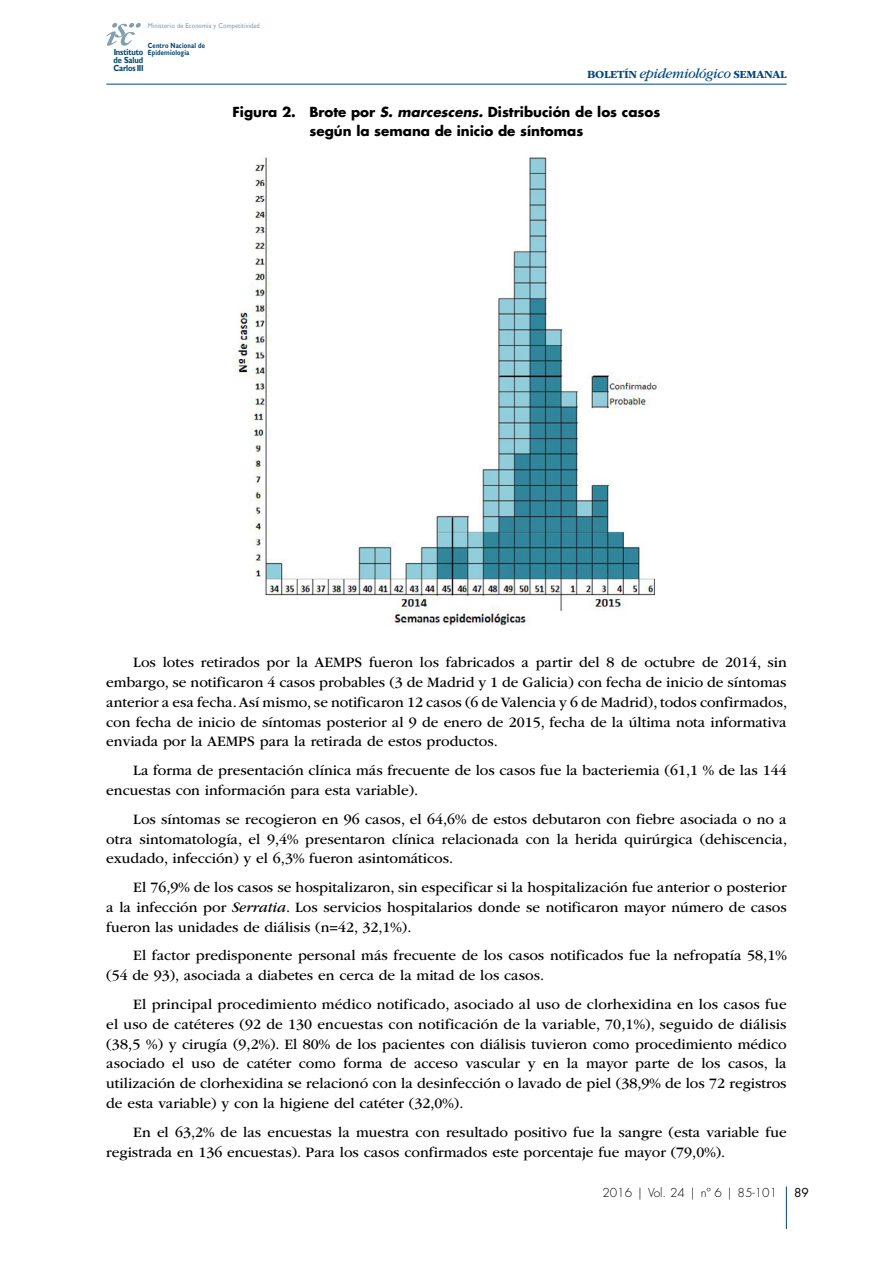
<style>
.page{position:relative;width:893px;height:1263px;background:#fff}
.page>*{position:absolute;margin:0;border:0;box-sizing:border-box;transform-origin:0 0}
.GENERAL-PARRAFO-1{font:15px/19.8px "ITC Garamond Std";color:#000}
.GENERAL-PARRAFO-1-AN{font:15px/19.8px "ITC Garamond Std";color:#000;text-align:justify}
.IMAGEN-TITULO{font:700 13.5px/18.3px "Futura Std";color:#000;text-align:center}
.t1{font:300 12px "Futura Std";color:#000}
.t2{font:12px "Futura Std";color:#000}
.t3{font:700 11.4px "ITC Garamond Std";letter-spacing:-.025em;color:#004682}
.t4{font:700 8.85px/16px "Gill Sans";letter-spacing:-.01em;color:#00436d;scale:.86 1}
.t5{font:700 7.35px/6.9px "Gill Sans";letter-spacing:.025em;color:#00436d;scale:.8 1}
.t6{font:7.05px "Gill Sans";letter-spacing:.025em;color:#829fb1;scale:.9 1}
.s1{font-weight:400;font-style:italic;font-size:14.4px}
.s2{font-style:italic}
</style>
<div class="page">
<hr style="left:786px;top:1186px;width:1px;height:43px;background:#004682">
<hr style="left:106px;top:84px;width:681px;height:1px;background:#004682">
<svg style="left:106px;top:23px;width:35px;height:23px"></svg>
<img style="left:235px;top:157px;width:422px;height:469px">
<p class="t6" style="left:148px;top:21px;width:126px">Ministerio de Economía y Competitividad</p>
<p class="t5" style="left:148px;top:42px;width:73px">Centro Nacional de<br>Epidemiología</p>
<p class="t4" style="left:114px;top:44px;width:37px">Instituto<br>Carlos III</p>
<p class="t4" style="left:114px;top:52px;width:36px">de Salud</p>
<p class="t3" style="left:587px;top:68px;width:201px">BOLETÍN <span class="s1">epidemiológico</span> SEMANAL</p>
<p class="IMAGEN-TITULO" style="left:233px;top:103px;width:429px">Figura 2. Brote por <span class="s2">S. marcescens.</span> Distribución de los casos según la semana de inicio de síntomas</p>
<p class="GENERAL-PARRAFO-1-AN" style="left:106px;top:653px;width:682px;text-indent:27px">Los lotes retirados por la AEMPS fueron los fabricados a partir del 8 de octubre de 2014, sin embargo, se notificaron 4 casos probables (3 de Madrid y 1 de Galicia) con fecha de inicio de síntomas anterior a esa fecha. Así mismo, se notificaron 12 casos (6 de Valencia y 6 de Madrid), todos confirmados, con fecha de inicio de síntomas posterior al 9 de enero de 2015, fecha de la última nota informativa enviada por la AEMPS para la retirada de estos productos.</p>
<p class="GENERAL-PARRAFO-1" style="left:106px;top:761px;width:682px;text-indent:27px">La forma de presentación clínica más frecuente de los casos fue la bacteriemia (61,1 % de las 144 encuestas con información para esta variable).</p>
<p class="GENERAL-PARRAFO-1" style="left:106px;top:809px;width:682px;text-align:justify;text-indent:27px">Los síntomas se recogieron en 96 casos, el 64,6% de estos debutaron con fiebre asociada o no a otra sintomatología, el 9,4% presentaron clínica relacionada con la herida quirúrgica (dehiscencia, exudado, infección) y el 6,3% fueron asintomáticos.</p>
<p class="GENERAL-PARRAFO-1" style="left:106px;top:878px;width:682px;text-align:justify;text-indent:27px">El 76,9% de los casos se hospitalizaron, sin especificar si la hospitalización fue anterior o posterior a la infección por <span class="s2">Serratia</span>. Los servicios hospitalarios donde se notificaron mayor número de casos fueron las unidades de diálisis (n=42, 32,1%).</p>
<p class="GENERAL-PARRAFO-1" style="left:106px;top:946px;width:682px;text-indent:27px">El factor predisponente personal más frecuente de los casos notificados fue la nefropatía 58,1% (54 de 93), asociada a diabetes en cerca de la mitad de los casos.</p>
<p class="GENERAL-PARRAFO-1" style="left:106px;top:994px;width:682px;text-align:justify;text-indent:27px">El principal procedimiento médico notificado, asociado al uso de clorhexidina en los casos fue el uso de catéteres (92 de 130 encuestas con notificación de la variable, 70,1%), seguido de diálisis (38,5 %) y cirugía (9,2%). El 80% de los pacientes con diálisis tuvieron como procedimiento médico asociado el uso de catéter como forma de acceso vascular y en la mayor parte de los casos, la utilización de clorhexidina se relacionó con la desinfección o lavado de piel (38,9% de los 72 registros de esta variable) y con la higiene del catéter (32,0%).</p>
<p class="GENERAL-PARRAFO-1" style="left:106px;top:1122px;width:682px;text-indent:27px">En el 63,2% de las encuestas la muestra con resultado positivo fue la sangre (esta variable fue registrada en 136 encuestas). Para los casos confirmados este porcentaje fue mayor (79,0%).</p>
<p class="t1" style="left:602px;top:1186px;width:176px">2016 | Vol. 24 | nº 6 | 85-101</p>
<p class="t2" style="left:794px;top:1185px;width:16px">89</p>
</div>
